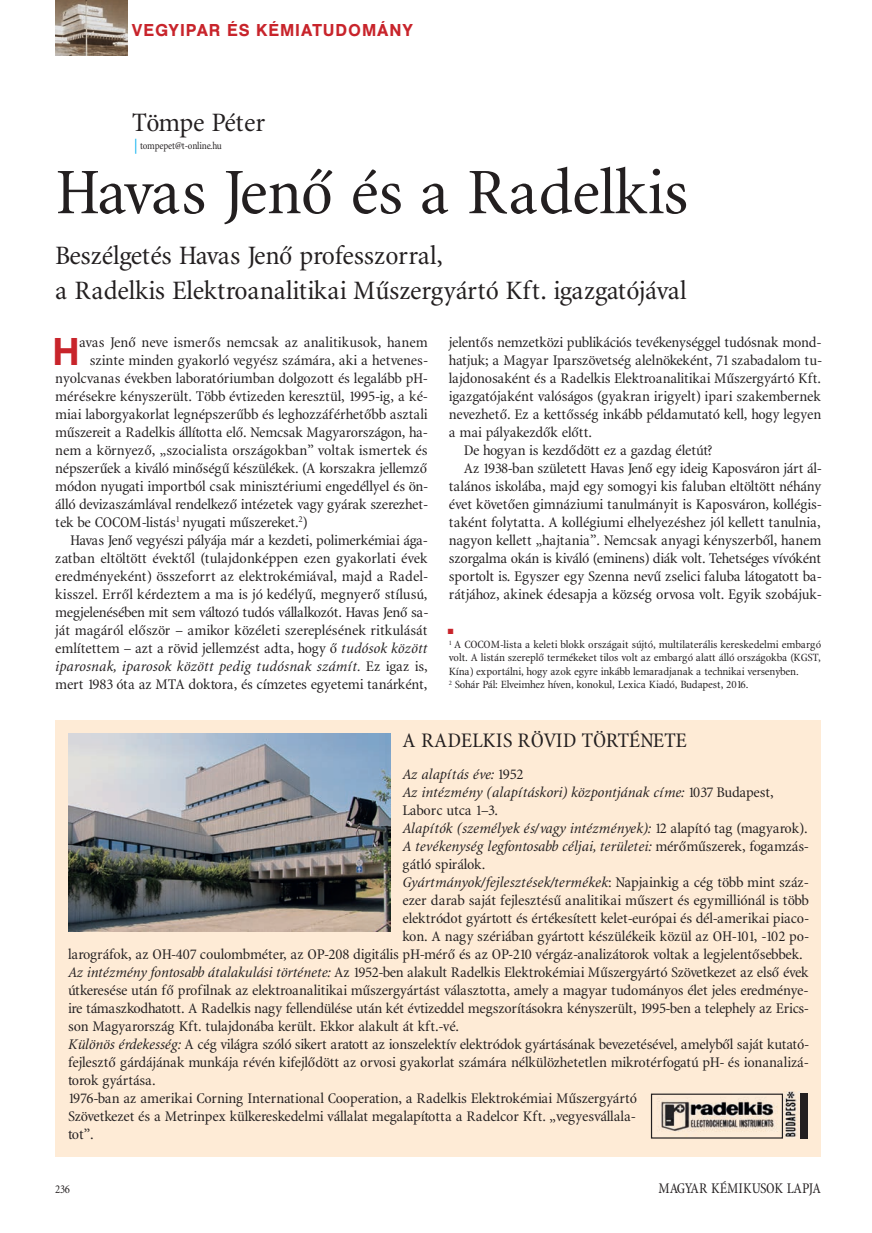
<style>
.page{position:relative;width:872px;height:1233px;background:#fff}
.page>*{position:absolute;margin:0;border:0;box-sizing:border-box;transform-origin:0 0}
.t1{font:66px "Minion Cn PFL";color:#231f20;scale:1.1 1}
.t2{font:500 40.5px "Nimbus San No 5 TEE";color:#c8242b}
.t3{font:27px/34.3px "Minion Cn PFL";color:#231f20;scale:1.1 1}
.t4{font:21px "Minion Cn PFL";color:#231f20;scale:1.1 1}
.t5{font:500 18px "Nimbus San No 5 TEE";letter-spacing:.05em;color:#c8242b}
.t6{font:15px "Minion Cn PFL";color:#231f20;scale:1.1 1}
.t7{font:italic 15px "Minion Cn PFL";color:#231f20;scale:1.1 1}
.t8{font:15px "Minion Cn PFL";color:#231f20}
.t9{font:12px "Minion Cn PFL";color:#231f20}
.t10{font:11.25px/13.5px "Minion Cn PFL";color:#231f20;scale:1.1 1}
.t11{font:10.5px "Minion Cn PFL";color:#231f20}
.t12{font:7.5px "Zapf Dingbats";color:#c8242b}
.s1{font-size:15px;color:#00aeef}
.s2{font-style:italic}
.s3{font-style:normal}
</style>
<div class="page">
<img style="left:55px;top:0;width:72px;height:55px">
<div style="left:55px;top:720px;width:766px;height:437px;background:#feebd6"></div>
<img style="left:68px;top:734px;width:322px;height:198px">
<img style="left:651px;top:1092px;width:157px;height:46px">
<div style="left:651px;top:1094px;width:132px;height:45px;border:1px solid #231f20"></div>
<div style="left:800px;top:1094px;width:8px;height:45px;background:#231f20"></div>
<p class="t5" style="left:132px;top:24px;width:282px">VEGYIPAR ÉS KÉMIATUDOMÁNY</p>
<h3 class="t3" style="left:132px;top:107px;width:123px">Tömpe Péter</h3>
<p class="t11" style="left:134px;top:141px;width:89px"><span class="s1">|</span> tompepet@t-online.hu</p>
<h1 class="t1" style="left:55px;top:167px;width:576px">Havas Jenő és a Radelkis</h1>
<h3 class="t3" style="left:55px;top:241px;width:575px">Beszélgetés Havas Jenő professzorral,<br>a Radelkis Elektroanalitikai Műszergyártó Kft. igazgatójával</h3>
<p class="t6" style="left:79px;top:336px;width:318px">avas Jenő neve ismerős nemcsak az analitikusok, hanem</p>
<p class="t6" style="left:90px;top:354px;width:308px">szinte minden gyakorló vegyész számára, aki a hetvenes-</p>
<p class="t6" style="left:55px;top:372px;width:340px">nyolcvanas években laboratóriumban dolgozott és legalább pH-</p>
<p class="t6" style="left:55px;top:390px;width:340px">mérésekre kényszerült. Több évtizeden keresztül, 1995-ig, a ké-</p>
<p class="t6" style="left:55px;top:408px;width:340px">miai laborgyakorlat legnépszerűbb és leghozzáférhetőbb asztali</p>
<p class="t6" style="left:55px;top:426px;width:340px">műszereit a Radelkis állította elő. Nemcsak Magyarországon, ha-</p>
<p class="t6" style="left:55px;top:444px;width:340px">nem a környező, „szocialista országokban” voltak ismertek és</p>
<p class="t6" style="left:55px;top:462px;width:339px">népszerűek a kiváló minőségű készülékek. (A korszakra jellemző</p>
<p class="t6" style="left:55px;top:480px;width:340px">módon nyugati importból csak minisztériumi engedéllyel és ön-</p>
<p class="t6" style="left:55px;top:498px;width:340px">álló devizaszámlával rendelkező intézetek vagy gyárak szerezhet-</p>
<p class="t6" style="left:55px;top:516px;width:231px">tek be COCOM-listás<sup>1</sup> nyugati műszereket.<sup>2</sup>)</p>
<p class="t6" style="left:70px;top:534px;width:326px">Havas Jenő vegyészi pályája már a kezdeti, polimerkémiai ága-</p>
<p class="t6" style="left:55px;top:552px;width:340px">zatban eltöltött évektől (tulajdonképpen ezen gyakorlati évek</p>
<p class="t6" style="left:55px;top:570px;width:340px">eredményeként) összeforrt az elektrokémiával, majd a Radel-</p>
<p class="t6" style="left:55px;top:588px;width:340px">kisszel. Erről kérdeztem a ma is jó kedélyű, megnyerő stílusú,</p>
<p class="t6" style="left:55px;top:606px;width:340px">megjelenésében mit sem változó tudós vállalkozót. Havas Jenő sa-</p>
<p class="t6" style="left:55px;top:624px;width:340px">ját magáról először – amikor közéleti szereplésének ritkulását</p>
<p class="t6" style="left:55px;top:642px;width:340px">említettem – azt a rövid jellemzést adta, hogy ő <span class="s2">tudósok között</span></p>
<p class="t7" style="left:55px;top:660px;width:340px">iparosnak, iparosok között pedig tudósnak számít. <span class="s3">Ez igaz is,</span></p>
<p class="t6" style="left:55px;top:678px;width:340px">mert 1983 óta az MTA doktora, és címzetes egyetemi tanárként,</p>
<h2 class="t2" style="left:53px;top:338px;width:29px">H</h2>
<p class="t6" style="left:449px;top:336px;width:340px">jelentős nemzetközi publikációs tevékenységgel tudósnak mond-</p>
<p class="t6" style="left:449px;top:354px;width:340px">hatjuk; a Magyar Iparszövetség alelnökeként, 71 szabadalom tu-</p>
<p class="t6" style="left:449px;top:372px;width:340px">lajdonosaként és a Radelkis Elektroanalitikai Műszergyártó Kft.</p>
<p class="t6" style="left:449px;top:390px;width:340px">igazgatójaként valóságos (gyakran irigyelt) ipari szakembernek</p>
<p class="t6" style="left:449px;top:408px;width:340px">nevezhető. Ez a kettősség inkább példamutató kell, hogy legyen</p>
<p class="t6" style="left:449px;top:426px;width:131px">a mai pályakezdők előtt.</p>
<p class="t6" style="left:463px;top:444px;width:227px">De hogyan is kezdődött ez a gazdag életút?</p>
<p class="t6" style="left:463px;top:462px;width:326px">Az 1938-ban született Havas Jenő egy ideig Kaposváron járt ál-</p>
<p class="t6" style="left:449px;top:480px;width:340px">talános iskolába, majd egy somogyi kis faluban eltöltött néhány</p>
<p class="t6" style="left:449px;top:498px;width:340px">évet követően gimnáziumi tanulmányit is Kaposváron, kollégis-</p>
<p class="t6" style="left:449px;top:516px;width:339px">taként folytatta. A kollégiumi elhelyezéshez jól kellett tanulnia,</p>
<p class="t6" style="left:449px;top:534px;width:340px">nagyon kellett „hajtania”. Nemcsak anyagi kényszerből, hanem</p>
<p class="t6" style="left:449px;top:552px;width:340px">szorgalma okán is kiváló (eminens) diák volt. Tehetséges vívóként</p>
<p class="t6" style="left:449px;top:570px;width:340px">sportolt is. Egyszer egy Szenna nevű zselici faluba látogatott ba-</p>
<p class="t6" style="left:449px;top:588px;width:340px">rátjához, akinek édesapja a község orvosa volt. Egyik szobájuk-</p>
<p class="t12" style="left:448px;top:627px;width:7px">■</p>
<p class="t10" style="left:449px;top:638px;width:340px"><sup>1</sup> A COCOM-lista a keleti blokk országait sújtó, multilaterális kereskedelmi embargó volt. A listán szereplő termékeket tilos volt az embargó alatt álló országokba (KGST, Kína) exportálni, hogy azok egyre inkább lemaradjanak a technikai versenyben.<br><sup>2</sup> Sohár Pál: Elveimhez híven, konokul, Lexica Kiadó, Budapest, 2016.</p>
<h3 class="t4" style="left:402px;top:732px;width:260px">A RADELKIS RÖVID TÖRTÉNETE</h3>
<p class="t7" style="left:402px;top:768px;width:111px">Az alapítás éve: <span class="s3">1952</span></p>
<p class="t7" style="left:402px;top:786px;width:339px">Az intézmény (alapításkori) központjának címe: <span class="s3">1037 Budapest,</span></p>
<p class="t6" style="left:402px;top:804px;width:88px">Laborc utca 1–3.</p>
<p class="t7" style="left:402px;top:822px;width:369px">Alapítók (személyek és/vagy intézmények): <span class="s3">12 alapító tag (magyarok).</span></p>
<p class="t7" style="left:402px;top:840px;width:370px">A tevékenység legfontosabb céljai, területei: <span class="s3">mérőműszerek, fogamzás-</span></p>
<p class="t6" style="left:402px;top:858px;width:77px">gátló spirálok.</p>
<p class="t7" style="left:402px;top:876px;width:370px">Gyártmányok/fejlesztések/termékek<span class="s3">: Napjainkig a cég több mint száz-</span></p>
<p class="t6" style="left:402px;top:894px;width:371px">ezer darab saját fejlesztésű analitikai műszert és egymilliónál is több</p>
<p class="t6" style="left:402px;top:912px;width:371px">elektródot gyártott és értékesített kelet-európai és dél-amerikai piaco-</p>
<p class="t6" style="left:402px;top:930px;width:370px">kon. A nagy szériában gyártott készülékeik közül az OH-101, -102 po-</p>
<p class="t6" style="left:68px;top:948px;width:669px">larográfok, az OH-407 coulombméter, az OP-208 digitális pH-mérő és az OP-210 vérgáz-analizátorok voltak a legjelentősebbek.</p>
<p class="t6" style="left:68px;top:966px;width:674px"><span class="s2">Az intézmény fontosabb átalakulási története:</span> Az 1952-ben alakult Radelkis Elektrokémiai Műszergyártó Szövetkezet az első évek</p>
<p class="t6" style="left:68px;top:984px;width:674px">útkeresése után fő profilnak az elektroanalitikai műszergyártást választotta, amely a magyar tudományos élet jeles eredménye-</p>
<p class="t6" style="left:68px;top:1002px;width:674px">ire támaszkodhatott. A Radelkis nagy fellendülése után két évtizeddel megszorításokra kényszerült, 1995-ben a telephely az Erics-</p>
<p class="t6" style="left:68px;top:1020px;width:357px">son Magyarország Kft. tulajdonába került. Ekkor alakult át kft.-vé.</p>
<p class="t6" style="left:68px;top:1038px;width:674px"><span class="s2">Különös érdekesség:</span> A cég világra szóló sikert aratott az ionszelektív elektródok gyártásának bevezetésével, amelyből saját kutató-</p>
<p class="t6" style="left:68px;top:1056px;width:674px">fejlesztő gárdájának munkája révén kifejlődött az orvosi gyakorlat számára nélkülözhetetlen mikrotérfogatú pH- és ionanalizá-</p>
<p class="t6" style="left:68px;top:1074px;width:81px">torok gyártása.</p>
<p class="t6" style="left:68px;top:1092px;width:518px">1976-ban az amerikai Corning International Cooperation, a Radelkis Elektrokémiai Műszergyártó</p>
<p class="t6" style="left:68px;top:1110px;width:517px">Szövetkezet és a Metrinpex külkereskedelmi vállalat megalapította a Radelcor Kft. „vegyesvállala-</p>
<p class="t6" style="left:68px;top:1128px;width:25px">tot”.</p>
<p class="t9" style="left:55px;top:1184px;width:16px">236</p>
<p class="t8" style="left:658px;top:1182px;width:164px">MAGYAR KÉMIKUSOK LAPJA</p>
</div>
